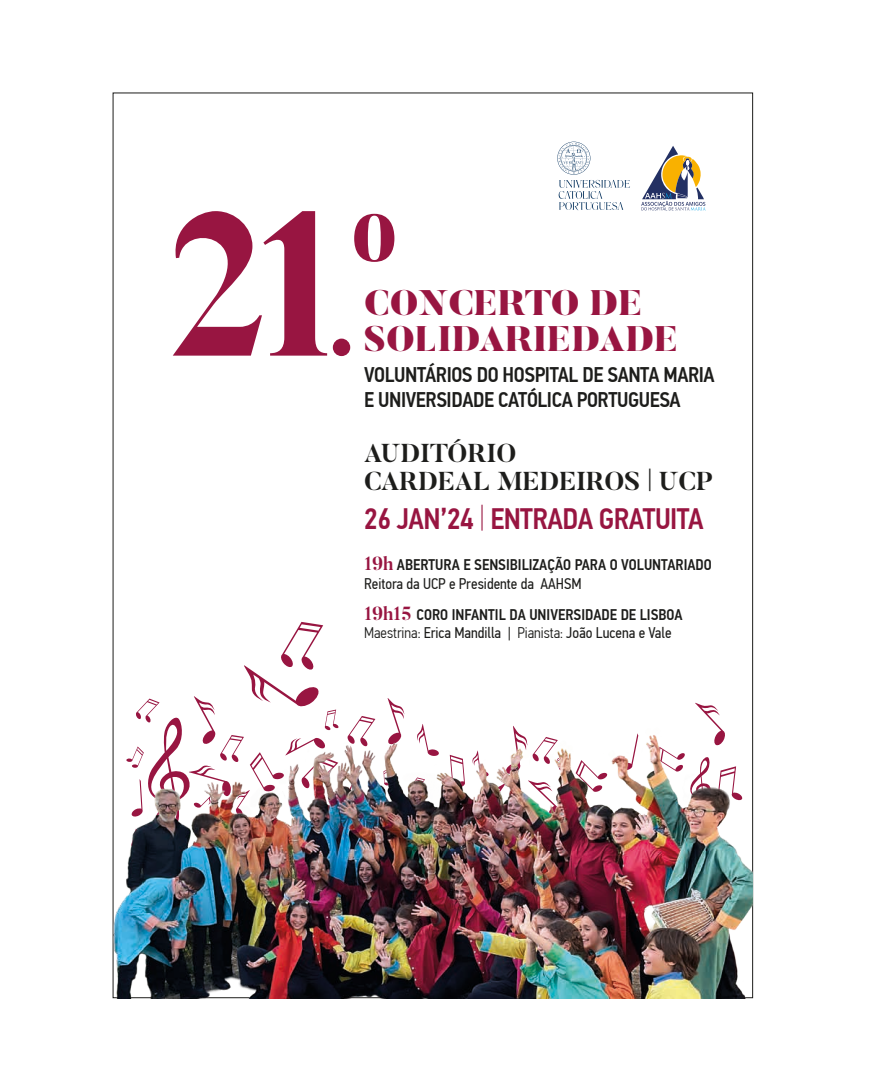
<style>
.page{position:relative;width:873px;height:1092px;background:#fff}
.page>*{position:absolute;margin:0;border:0;box-sizing:border-box;transform-origin:0 0}
.t1{font:800 202.7px "Butler";color:#981541}
.t2{font:900 35.4px/36px "Butler";color:#981541}
.t3{font:500 29.6px "PF Din Text Cond Pro";letter-spacing:-.02em;color:#981541}
.t4{font:700 25.8px/28px "Butler";color:#1d1d1b}
.t5{font:500 21.2px/24.3px "PF Din Text Cond Pro";letter-spacing:-.02em;color:#1d1d1b}
.t6{font:500 15.4px/18.5px "PF Din Text Cond Pro";color:#1d1d1b}
.s1{font-size:93px}
.s2{font-weight:300;font-size:25px}
.s3{font-weight:100}
.s4{font-family:"Butler";font-weight:700;font-size:18.9px;color:#981541}
.s5{font-weight:400}
.s6{font-weight:300}
</style>
<div class="page">
<svg style="left:387px;top:698px;width:17px;height:13px"></svg>
<svg style="left:695px;top:703px;width:23px;height:8px"></svg>
<svg style="left:138px;top:622px;width:199px;height:89px"></svg>
<img style="left:112px;top:711px;width:640px;height:287px">
<svg style="left:641px;top:146px;width:64px;height:64px"></svg>
<svg style="left:557px;top:142px;width:72px;height:68px"></svg>
<h1 class="t1" style="left:167px;top:156px;width:233px">21<span class="s1">.</span><sup>º</sup></h1>
<h2 class="t2" style="left:364px;top:286px;width:315px">CONCERTO DE<br>SOLIDARIEDADE</h2>
<h3 class="t5" style="left:364px;top:363px;width:352px">VOLUNTÁRIOS DO HOSPITAL DE SANTA MARIA<br>E UNIVERSIDADE CATÓLICA PORTUGUESA</h3>
<h3 class="t4" style="left:364px;top:439px;width:350px">AUDITÓRIO<br>CARDEAL MEDEIROS <span class="s2">|</span> UCP</h3>
<h3 class="t3" style="left:364px;top:501px;width:341px">26 JAN’24 <span class="s3">|</span> ENTRADA GRATUITA</h3>
<p class="t6" style="left:364px;top:556px;width:349px"><span class="s4">19h</span> ABERTURA E SENSIBILIZAÇÃO PARA O VOLUNTARIADO<br><span class="s5">Reitora da UCP e Presidente da AAHSM</span></p>
<p class="t6" style="left:364px;top:605px;width:320px"><span class="s4">19h15</span> CORO INFANTIL DA UNIVERSIDADE DE LISBOA<br><span class="s6">Maestrina:</span> <span class="s5">Erica Mandilla |</span> <span class="s6">Pianista:</span> <span class="s5">João Lucena e Vale</span></p>
</div>
